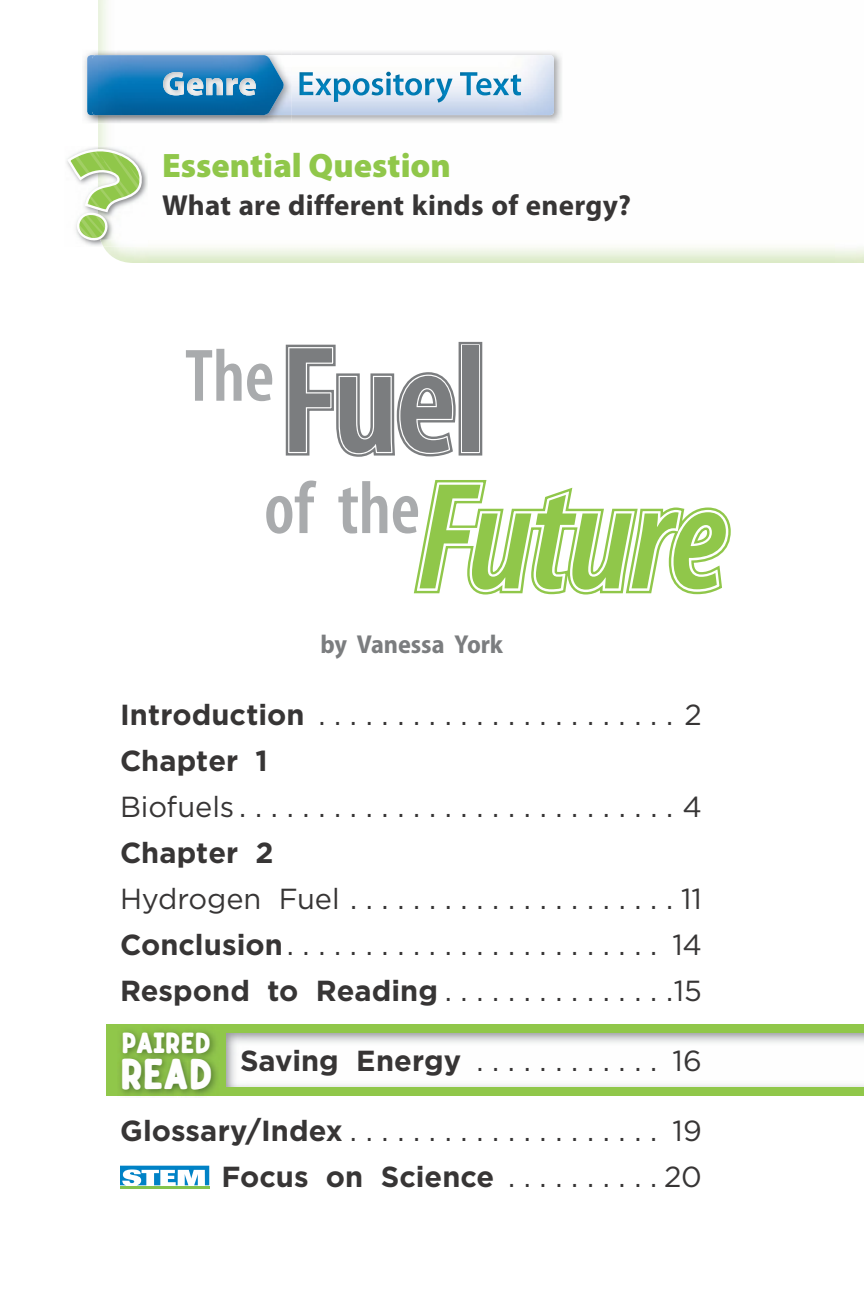
<style>
.page{position:relative;width:864px;height:1296px;background:#fff}
.page>*{position:absolute;margin:0;border:0;box-sizing:border-box;transform-origin:0 0}
.t1{font:700 43px "MMH Tykewriter Std";color:#fefefe}
.t2{font:900 34px "Myriad Pro";color:#90c74a}
.t3{font:29px/46px "Gotham";color:#373535}
.t4{font:700 29px "Myriad Pro";letter-spacing:.01em;color:#373535}
.t5{font:700 29px "Gotham";color:#373535}
.t6{font:700 29px "MMH Tykewriter Std";color:#fefefe}
.t7{font:700 semi-condensed 26px "Myriad Pro";letter-spacing:-.005em;color:#7b7d7f}
.s1{font-weight:700}
</style>
<div class="page">
<div style="left:106px;top:1024px;width:758px;height:72px;background:#90c74a"></div>
<img style="left:120px;top:1030px;width:97px;height:66px">
<img style="left:226px;top:1033px;width:638px;height:54px">
<hr style="left:120px;top:1186px;width:89px;height:3px;background:#83c34d">
<svg style="left:120px;top:1166px;width:89px;height:19px"></svg>
<img style="left:84px;top:52px;width:478px;height:71px">
<img style="left:292px;top:55px;width:262px;height:60px">
<img style="left:87px;top:50px;width:205px;height:73px">
<img style="left:87px;top:55px;width:5px;height:60px">
<img style="left:92px;top:55px;width:192px;height:60px">
<img style="left:226px;top:78px;width:30px;height:18px">
<img style="left:187px;top:78px;width:16px;height:18px">
<img style="left:163px;top:72px;width:21px;height:23px">
<img style="left:206px;top:78px;width:17px;height:17px">
<img style="left:436px;top:79px;width:17px;height:24px">
<img style="left:334px;top:95px;width:16px;height:7px">
<img style="left:405px;top:95px;width:17px;height:1px">
<img style="left:353px;top:95px;width:17px;height:1px">
<img style="left:511px;top:74px;width:10px;height:22px">
<img style="left:476px;top:78px;width:33px;height:18px">
<img style="left:393px;top:74px;width:11px;height:22px">
<img style="left:460px;top:72px;width:17px;height:23px">
<img style="left:391px;top:78px;width:43px;height:17px">
<img style="left:300px;top:72px;width:91px;height:23px">
<img style="left:88px;top:244px;width:12px;height:2px">
<img style="left:100px;top:244px;width:48px;height:3px">
<svg style="left:66px;top:145px;width:81px;height:99px"></svg>
<div style="left:462px;top:346px;width:17px;height:106px;background:#7b7d7f"></div>
<svg style="left:285px;top:344px;width:171px;height:113px"></svg>
<div style="left:459px;top:342px;width:23px;height:114px;border:2px solid #7b7d7f"></div>
<svg style="left:186px;top:349px;width:86px;height:52px"></svg>
<svg style="left:266px;top:481px;width:50px;height:53px"></svg>
<svg style="left:338px;top:481px;width:49px;height:53px"></svg>
<svg style="left:393px;top:480px;width:338px;height:115px"></svg>
<p class="t2" style="left:162px;top:152px;width:290px">Essential Question</p>
<p class="t4" style="left:162px;top:194px;width:471px">What are different kinds of energy?</p>
<p class="t7" style="left:320px;top:635px;width:184px">by Vanessa York</p>
<p class="t3" style="left:120px;top:694px;width:584px"><span class="s1">Introduction</span> . . . . . . . . . . . . . . . . . . . . . . . 2<br><span class="s1">Chapter 1</span></p>
<p class="t3" style="left:120px;top:786px;width:584px">Biofuels . . . . . . . . . . . . . . . . . . . . . . . . . . . . 4</p>
<p class="t5" style="left:120px;top:842px;width:155px">Chapter 2</p>
<p class="t3" style="left:120px;top:878px;width:584px;text-align:justify">Hydrogen Fuel . . . . . . . . . . . . . . . . . . . . . 11<br><span class="s1">Conclusion</span>. . . . . . . . . . . . . . . . . . . . . . . . 14<br><span class="s1">Respond to Reading</span> . . . . . . . . . . . . . . .15</p>
<p class="t6" style="left:121px;top:1033px;width:91px">PAIRED</p>
<h1 class="t1" style="left:120px;top:1059px;width:94px">READ</h1>
<p class="t3" style="left:240px;top:1040px;width:463px"><span class="s1">Saving Energy</span> . . . . . . . . . . . . 16</p>
<p class="t3" style="left:120px;top:1110px;width:584px;text-align:right"><span class="s1">Glossary/Index</span> . . . . . . . . . . . . . . . . . . . . 19<br><span class="s1">F ocus on Science</span> . . . . . . . . . . 20</p>
</div>
